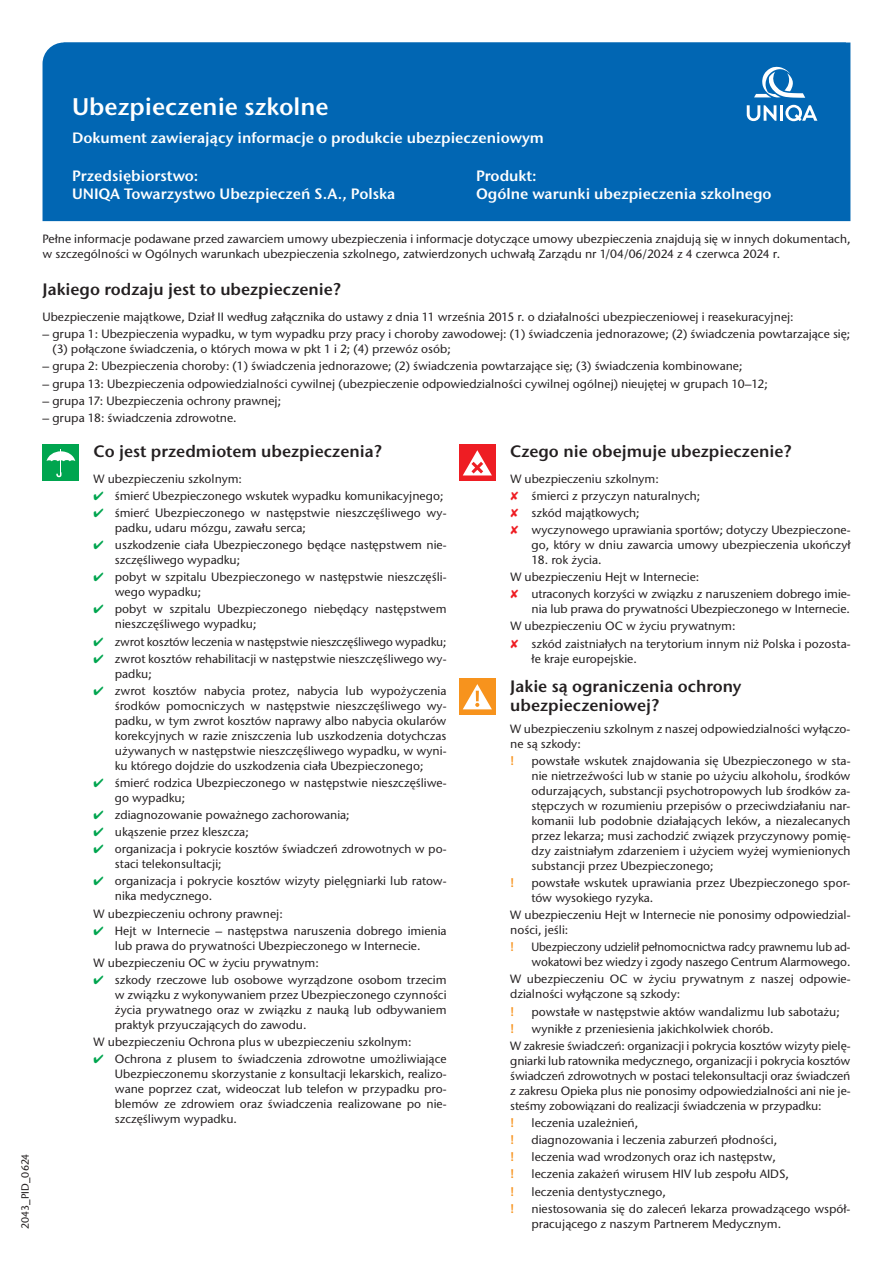
<style>
.page{position:relative;width:893px;height:1263px;background:#fff}
.page>*{position:absolute;margin:0;border:0;box-sizing:border-box;transform-origin:0 0}
.t1{font:600 24px "Stone Sans ITC Pro";color:#fff}
.t2{font:600 16.5px/19.5px "Stone Sans ITC Pro";color:#231f20}
.t3{font:600 15px/18px "Stone Sans ITC Pro";color:#fff}
.t4{font:500 12px/15px "Stone Sans ITC Pro";color:#231f20}
.t5{font:500 12px/15px "Stone Sans ITC Pro";color:#231f20;scale:.95 1}
.t6{font:600 12px "Stone Sans ITC Pro";color:#f7931d}
.t7{font:600 12px "Stone Sans ITC Pro";color:#f7931d;scale:.95 1}
.t8{font:500 10.5px "Stone Sans ITC Pro";color:#231f20}
.s1{color:#00a54f}
.s2{color:#ee1d23}
</style>
<div class="page">
<div style="left:43px;top:445px;width:36px;height:36px;background:#00a54f"></div>
<svg style="left:47px;top:449px;width:28px;height:28px"></svg>
<div style="left:459px;top:445px;width:36px;height:36px;background:#ee1d23"></div>
<svg style="left:463px;top:450px;width:29px;height:25px"></svg>
<div style="left:459px;top:679px;width:36px;height:36px;background:#f7931d"></div>
<svg style="left:463px;top:684px;width:29px;height:25px"></svg>
<div style="left:43px;top:43px;width:807px;height:178px;background:#0166b3"></div>
<div style="left:64px;top:43px;width:782px;height:174px;background:#0166b3"></div>
<div style="left:740px;top:51px;width:85px;height:85px;background:#0166b3"></div>
<svg style="left:747px;top:105px;width:29px;height:16px"></svg>
<hr style="left:780px;top:105px;width:3px;height:16px;background:#fff">
<svg style="left:785px;top:105px;width:32px;height:16px"></svg>
<svg style="left:754px;top:66px;width:51px;height:32px"></svg>
<h1 class="t1" style="left:72px;top:91px;width:258px">Ubezpieczenie szkolne</h1>
<p class="t3" style="left:72px;top:129px;width:473px">Dokument zawierający informacje o produkcie ubezpieczeniowym</p>
<p class="t3" style="left:72px;top:167px;width:325px">Przedsiębiorstwo:<br>UNIQA Towarzystwo Ubezpieczeń S.A., Polska</p>
<p class="t3" style="left:476px;top:167px;width:297px">Produkt:<br>Ogólne warunki ubezpieczenia szkolnego</p>
<p class="t8" style="left:19px;top:1229px;width:77px;rotate:-90deg">2043_PID_0624</p>
<p class="t4" style="left:43px;top:231px;width:809px">Pełne informacje podawane przed zawarciem umowy ubezpieczenia i informacje dotyczące umowy ubezpieczenia znajdują się w innych dokumentach, w szczególności w Ogólnych warunkach ubezpieczenia szkolnego, zatwierdzonych uchwałą Zarządu nr 1/04/06/2024 z 4 czerwca 2024 r.</p>
<h2 class="t2" style="left:43px;top:280px;width:300px">Jakiego rodzaju jest to ubezpieczenie?</h2>
<p class="t4" style="left:43px;top:309px;width:753px">Ubezpieczenie majątkowe, Dział II według załącznika do ustawy z dnia 11 września 2015 r. o działalności ubezpieczeniowej i reasekuracyjnej:</p>
<p class="t4" style="left:52px;top:326px;width:799px;text-indent:-10px">– grupa 1: Ubezpieczenia wypadku, w tym wypadku przy pracy i choroby zawodowej: (1) świadczenia jednorazowe; (2) świadczenia powtarzające się; (3) połączone świadczenia, o których mowa w pkt 1 i 2; (4) przewóz osób;</p>
<p class="t4" style="left:43px;top:359px;width:701px">– grupa 2: Ubezpieczenia choroby: (1) świadczenia jednorazowe; (2) świadczenia powtarzające się; (3) świadczenia kombinowane;</p>
<p class="t4" style="left:43px;top:376px;width:727px">– grupa 13: Ubezpieczenia odpowiedzialności cywilnej (ubezpieczenie odpowiedzialności cywilnej ogólnej) nieujętej w grupach 10–12;</p>
<p class="t4" style="left:43px;top:393px;width:240px">– grupa 17: Ubezpieczenia ochrony prawnej;</p>
<p class="t4" style="left:43px;top:410px;width:196px">– grupa 18: świadczenia zdrowotne.</p>
<h2 class="t2" style="left:94px;top:441px;width:290px">Co jest przedmiotem ubezpieczenia?</h2>
<h2 class="t2" style="left:510px;top:441px;width:283px">Czego nie obejmuje ubezpieczenie?</h2>
<p class="t4" style="left:94px;top:471px;width:150px">W ubezpieczeniu szkolnym:</p>
<p class="t4" style="left:94px;top:488px;width:351px"><span class="s1">✔</span> śmierć Ubezpieczonego wskutek wypadku komunikacyjnego;</p>
<p class="t4" style="left:115px;top:505px;width:333px;text-indent:-21px"><span class="s1">✔</span> śmierć Ubezpieczonego w następstwie nieszczęśliwego wy&shy;padku, udaru mózgu, zawału serca;</p>
<p class="t4" style="left:115px;top:537px;width:333px;text-indent:-21px"><span class="s1">✔</span> uszkodzenie ciała Ubezpieczonego będące następstwem nie&shy;szczęśliwego wypadku;</p>
<p class="t4" style="left:115px;top:569px;width:333px;text-indent:-21px"><span class="s1">✔</span> pobyt w szpitalu Ubezpieczonego w następstwie nieszczęśli&shy;wego wypadku;</p>
<p class="t4" style="left:115px;top:602px;width:333px;text-indent:-21px"><span class="s1">✔</span> pobyt w szpitalu Ubezpieczonego niebędący następstwem nieszczęśliwego wypadku;</p>
<p class="t4" style="left:94px;top:634px;width:354px"><span class="s1">✔</span> zwrot kosztów leczenia w następstwie nieszczęśliwego wypadku;</p>
<p class="t4" style="left:115px;top:651px;width:333px;text-indent:-21px"><span class="s1">✔</span> zwrot kosztów rehabilitacji w następstwie nieszczęśliwego wy&shy;padku;</p>
<p class="t4" style="left:115px;top:683px;width:333px;text-align:justify;text-indent:-21px"><span class="s1">✔</span> zwrot kosztów nabycia protez, nabycia lub wypożyczenia środków pomocniczych w następstwie nieszczęśliwego wy&shy;padku, w tym zwrot kosztów naprawy albo nabycia okularów korekcyjnych w razie zniszczenia lub uszkodzenia dotychczas używanych w następstwie nieszczęśliwego wypadku, w wyni&shy;ku którego dojdzie do uszkodzenia ciała Ubezpieczonego;</p>
<p class="t4" style="left:115px;top:775px;width:333px;text-indent:-21px"><span class="s1">✔</span> śmierć rodzica Ubezpieczonego w następstwie nieszczęśliwe&shy;go wypadku;</p>
<p class="t4" style="left:94px;top:807px;width:258px"><span class="s1">✔</span> zdiagnozowanie poważnego zachorowania;</p>
<p class="t4" style="left:94px;top:824px;width:157px"><span class="s1">✔</span> ukąszenie przez kleszcza;</p>
<p class="t4" style="left:115px;top:841px;width:333px;text-indent:-21px"><span class="s1">✔</span> organizacja i pokrycie kosztów świadczeń zdrowotnych w po&shy;staci telekonsultacji;</p>
<p class="t4" style="left:115px;top:874px;width:333px;text-indent:-21px"><span class="s1">✔</span> organizacja i pokrycie kosztów wizyty pielęgniarki lub ratow&shy;nika medycznego.</p>
<p class="t4" style="left:94px;top:906px;width:191px">W ubezpieczeniu ochrony prawnej:</p>
<p class="t4" style="left:94px;top:923px;width:354px;text-align:center"><span class="s1">✔</span> Hejt w Internecie – następstwa naruszenia dobrego imienia lub prawa do prywatności Ubezpieczonego w Internecie.</p>
<p class="t4" style="left:94px;top:955px;width:227px">W ubezpieczeniu OC w życiu prywatnym:</p>
<p class="t4" style="left:115px;top:972px;width:333px;text-align:justify;text-indent:-21px"><span class="s1">✔</span> szkody rzeczowe lub osobowe wyrządzone osobom trzecim w związku z wykonywaniem przez Ubezpieczonego czynności życia prywatnego oraz w związku z nauką lub odbywaniem praktyk przyuczających do zawodu.</p>
<p class="t4" style="left:94px;top:1034px;width:319px">W ubezpieczeniu Ochrona plus w ubezpieczeniu szkolnym:</p>
<p class="t4" style="left:115px;top:1051px;width:333px;text-align:justify;text-indent:-21px"><span class="s1">✔</span> Ochrona z plusem to świadczenia zdrowotne umożliwiające Ubezpieczonemu skorzystanie z konsultacji lekarskich, realizo&shy;wane poprzez czat, wideoczat lub telefon w przypadku pro&shy;blemów ze zdrowiem oraz świadczenia realizowane po nie&shy;szczęśliwym wypadku.</p>
<p class="t4" style="left:510px;top:470px;width:342px;line-height:17.1px">W ubezpieczeniu szkolnym:<br><span class="s2">✘</span> śmierci z przyczyn naturalnych;<br><span class="s2">✘</span> szkód majątkowych;<br><span class="s2">✘</span> wyczynowego uprawiania sportów; dotyczy Ubezpieczone-</p>
<p class="t4" style="left:532px;top:537px;width:320px">go, który w dniu zawarcia umowy ubezpieczenia ukończył</p>
<p class="t4" style="left:510px;top:551px;width:342px;line-height:17.1px;text-indent:21px">18. rok życia.<br>W ubezpieczeniu Hejt w Internecie:<br><span class="s2">✘</span> utraconych korzyści w związku z naruszeniem dobrego imie-</p>
<p class="t4" style="left:510px;top:600px;width:342px;line-height:17.1px;text-indent:21px">nia lub prawa do prywatności Ubezpieczonego w Internecie.<br>W ubezpieczeniu OC w życiu prywatnym:<br><span class="s2">✘</span> szkód zaistniałych na terytorium innym niż Polska i pozosta-</p>
<p class="t4" style="left:532px;top:651px;width:107px">łe kraje europejskie.</p>
<h2 class="t2" style="left:510px;top:676px;width:233px">Jakie są ograniczenia ochrony ubezpieczeniowej?</h2>
<p class="t4" style="left:510px;top:721px;width:342px">W ubezpieczeniu szkolnym z naszej odpowiedzialności wyłączo&shy;ne są szkody:</p>
<p class="t6" style="left:510px;top:753px;width:6px">!</p>
<p class="t4" style="left:532px;top:753px;width:320px;text-align:justify">powstałe wskutek znajdowania się Ubezpieczonego w sta&shy;nie nietrzeźwości lub w stanie po użyciu alkoholu, środków odurzających, substancji psychotropowych lub środków za&shy;stępczych w rozumieniu przepisów o przeciwdziałaniu nar&shy;komanii lub podobnie działających leków, a niezalecanych przez lekarza; musi zachodzić związek przyczynowy pomię&shy;dzy zaistniałym zdarzeniem i użyciem wyżej wymienionych substancji przez Ubezpieczonego;</p>
<p class="t6" style="left:510px;top:875px;width:6px">!</p>
<p class="t4" style="left:532px;top:875px;width:320px">powstałe wskutek uprawiania przez Ubezpieczonego spor&shy;tów wysokiego ryzyka.</p>
<p class="t4" style="left:510px;top:907px;width:342px">W ubezpieczeniu Hejt w Internecie nie ponosimy odpowiedzial&shy;ności, jeśli:</p>
<p class="t7" style="left:510px;top:940px;width:6px">!</p>
<p class="t5" style="left:531px;top:939px;width:337px">Ubezpieczony udzielił pełnomocnictwa radcy prawnemu lub ad&shy;wokatowi bez wiedzy i zgody naszego Centrum Alarmowego.</p>
<p class="t4" style="left:510px;top:972px;width:342px">W ubezpieczeniu OC w życiu prywatnym z naszej odpowie&shy;dzialności wyłączone są szkody:</p>
<p class="t6" style="left:510px;top:1004px;width:6px">!</p>
<p class="t4" style="left:532px;top:1004px;width:310px">powstałe w następstwie aktów wandalizmu lub sabotażu;</p>
<p class="t6" style="left:510px;top:1021px;width:6px">!</p>
<p class="t4" style="left:510px;top:1020px;width:342px;line-height:17.1px;text-indent:21px">wynikłe z przeniesienia jakichkolwiek chorób.<br>W zakresie świadczeń: organizacji i pokrycia kosztów wizyty pielę-</p>
<p class="t4" style="left:510px;top:1053px;width:342px;text-align:justify">gniarki lub ratownika medycznego, organizacji i pokrycia kosztów świadczeń zdrowotnych w postaci telekonsultacji oraz świadczeń z zakresu Opieka plus nie ponosimy odpowiedzialności ani nie je&shy;steśmy zobowiązani do realizacji świadczenia w przypadku:</p>
<p class="t6" style="left:510px;top:1115px;width:6px">!</p>
<p class="t4" style="left:532px;top:1115px;width:108px">leczenia uzależnień,</p>
<p class="t6" style="left:510px;top:1132px;width:6px">!</p>
<p class="t4" style="left:532px;top:1132px;width:247px">diagnozowania i leczenia zaburzeń płodności,</p>
<p class="t6" style="left:510px;top:1149px;width:6px">!</p>
<p class="t4" style="left:532px;top:1149px;width:246px">leczenia wad wrodzonych oraz ich następstw,</p>
<p class="t6" style="left:510px;top:1167px;width:6px">!</p>
<p class="t4" style="left:532px;top:1166px;width:259px">leczenia zakażeń wirusem HIV lub zespołu AIDS,</p>
<p class="t6" style="left:510px;top:1184px;width:6px">!</p>
<p class="t4" style="left:532px;top:1184px;width:136px">leczenia dentystycznego,</p>
<p class="t6" style="left:510px;top:1201px;width:6px">!</p>
<p class="t4" style="left:532px;top:1201px;width:320px">niestosowania się do zaleceń lekarza prowadzącego współ&shy;pracującego z naszym Partnerem Medycznym.</p>
</div>
